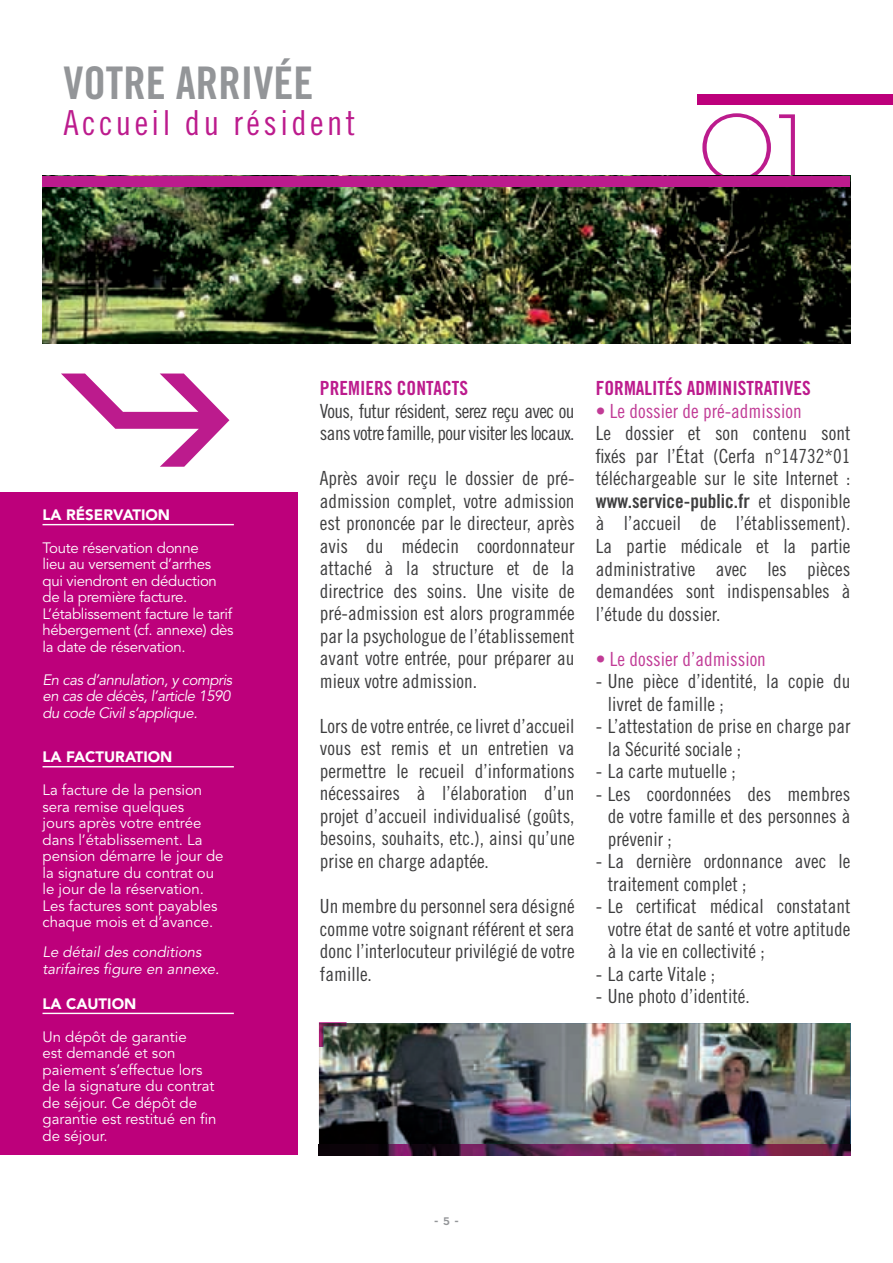
<style>
.page{position:relative;width:893px;height:1263px;background:#fff}
.page>*{position:absolute;margin:0;border:0;box-sizing:border-box;transform-origin:0 0}
.t1{font:300 132.3px "Neutra Disp";color:#bc1b8d}
.t2{font:45px "Trade Gothic LT Std Bd Cn 20";color:#939598}
.t3{font:34.5px "Trade Gothic LT Std Cn 18";letter-spacing:.1em;color:#bc1b8d}
.t4{font:19.5px/22.5px "Trade Gothic LT Std Cn 18";color:#3e3e3f;text-align:justify}
.t5{font:19.5px/22.5px "Trade Gothic LT Std Cn 18";letter-spacing:-.03em;color:#3e3e3f}
.t6{font:19.5px "Trade Gothic LT Std Cn 18";color:#c13b96}
.t7{font:19.5px "Trade Gothic LT Std Bd Cn 20";color:#bc1b8d}
.t8{font:19.5px "Trade Gothic LT Std Bd Cn 20";color:#3e3e3f}
.t9{font:15px/16.5px "Avenir";color:#fff}
.t10{font:15px/16.5px "Avenir";letter-spacing:-.02em;color:#fff}
.t11{font:italic 15px/16.5px "Avenir";letter-spacing:-.03em;color:#fff}
.t12{font:italic 15px/16.5px "Avenir";color:#fff}
.t13{font:900 15px "Avenir";color:#fff}
.t14{font:15px "Neutra Text TF Demi SC";color:#939598}
.s1{font-family:"Trade Gothic LT Std Cn 18"}
</style>
<div class="page">
<div style="left:0;top:492px;width:298px;height:663px;background:#bd007b"></div>
<img style="left:43px;top:187px;width:807px;height:156px">
<hr style="left:43px;top:524px;width:191px;height:1px;background:#fff">
<hr style="left:43px;top:766px;width:191px;height:1px;background:#fff">
<hr style="left:43px;top:1013px;width:191px;height:1px;background:#fff">
<img style="left:319px;top:1023px;width:531px;height:122px">
<div style="left:43px;top:176px;width:807px;height:11px;background:#bc1b8d"></div>
<svg style="left:61px;top:373px;width:168px;height:94px"></svg>
<img style="left:319px;top:1145px;width:531px;height:10px">
<div style="left:697px;top:94px;width:196px;height:10px;background:#bd007b"></div>
<svg style="left:319px;top:1022px;width:28px;height:1px"></svg>
<img style="left:319px;top:1023px;width:28px;height:24px">
<h2 class="t2" style="left:63px;top:56px;width:251px">VOTRE ARRIVÉE</h2>
<h3 class="t3" style="left:63px;top:102px;width:294px">Accueil du résident</h3>
<h1 class="t1" style="left:697px;top:64px;width:111px">01</h1>
<p class="t13" style="left:43px;top:506px;width:129px">LA RÉSERVATION</p>
<p class="t10" style="left:43px;top:540px;width:193px">Toute réservation donne<br>lieu au versement d’arrhes qui viendront en déduction de la première facture.<br>L’établissement facture le tarif hébergement (cf. annexe) dès la date de réservation.</p>
<p class="t11" style="left:43px;top:672px;width:191px">En cas d’annulation, y compris en cas de décès, l’article 1590 du code Civil s’applique.</p>
<p class="t13" style="left:43px;top:748px;width:132px">LA FACTURATION</p>
<p class="t9" style="left:43px;top:782px;width:183px">La facture de la pension sera remise quelques<br>jours après votre entrée dans l’établissement. La pension démarre le jour de la signature du contrat ou le jour de la réservation.<br>Les factures sont payables chaque mois et d’avance.</p>
<p class="t12" style="left:43px;top:944px;width:178px">Le détail des conditions tarifaires figure en annexe.</p>
<p class="t13" style="left:43px;top:994px;width:95px">LA CAUTION</p>
<p class="t9" style="left:43px;top:1029px;width:176px">Un dépôt de garantie<br>est demandé et son paiement s’effectue lors de la signature du contrat de séjour. Ce dépôt de garantie est restitué en fin de séjour.</p>
<p class="t7" style="left:320px;top:377px;width:150px">PREMIERS CONTACTS</p>
<p class="t5" style="left:320px;top:399px;width:256px">Vous, futur résident, serez reçu avec ou sans votre famille, pour visiter les locaux.</p>
<p class="t4" style="left:320px;top:467px;width:256px">Après avoir reçu le dossier de pré&shy;admission complet, votre admission est prononcée par le directeur, après avis du médecin coordonnateur attaché à la structure et de la directrice des soins. Une visite de pré-admission est alors programmée par la psychologue de l’établissement avant votre entrée, pour préparer au mieux votre admission.</p>
<p class="t4" style="left:320px;top:714px;width:256px">Lors de votre entrée, ce livret d’accueil vous est remis et un entretien va permettre le recueil d’informations nécessaires à l’élaboration d’un projet d’accueil individualisé (goûts, besoins, souhaits, etc.), ainsi qu’une prise en charge adaptée.</p>
<p class="t4" style="left:320px;top:894px;width:256px">Un membre du personnel sera désigné comme votre soignant référent et sera donc l’interlocuteur privilégié de votre famille.</p>
<p class="t7" style="left:596px;top:377px;width:216px">FORMALITÉS ADMINISTRATIVES</p>
<p class="t6" style="left:596px;top:399px;width:207px">• Le dossier de pré-admission</p>
<p class="t4" style="left:596px;top:422px;width:256px">Le dossier et son contenu sont fixés par l’État (Cerfa n°14732*01 téléchargeable sur le site Internet :</p>
<p class="t8" style="left:596px;top:489px;width:256px">www.service-public.fr <span class="s1">et disponible</span></p>
<p class="t4" style="left:596px;top:512px;width:256px">à l’accueil de l’établissement).<br>La partie médicale et la partie administrative avec les pièces demandées sont indispensables à l’étude du dossier.</p>
<p class="t6" style="left:596px;top:647px;width:172px">• Le dossier d’admission</p>
<p class="t4" style="left:608px;top:670px;width:244px;text-indent:-12px">- Une pièce d’identité, la copie du livret de famille ;</p>
<p class="t4" style="left:608px;top:715px;width:244px;text-indent:-12px">- L’attestation de prise en charge par la Sécurité sociale ;</p>
<p class="t4" style="left:596px;top:760px;width:141px">- La carte mutuelle ;</p>
<p class="t4" style="left:608px;top:782px;width:244px;text-indent:-12px">- Les coordonnées des membres de votre famille et des personnes à prévenir ;</p>
<p class="t4" style="left:608px;top:850px;width:244px;text-indent:-12px">- La dernière ordonnance avec le traitement complet ;</p>
<p class="t4" style="left:608px;top:895px;width:244px;text-indent:-12px">- Le certificat médical constatant votre état de santé et votre aptitude à la vie en collectivité ;</p>
<p class="t4" style="left:596px;top:962px;width:121px">- La carte Vitale ;</p>
<p class="t4" style="left:596px;top:985px;width:155px">- Une photo d’identité.</p>
<p class="t14" style="left:434px;top:1211px;width:26px">-5-</p>
</div>
